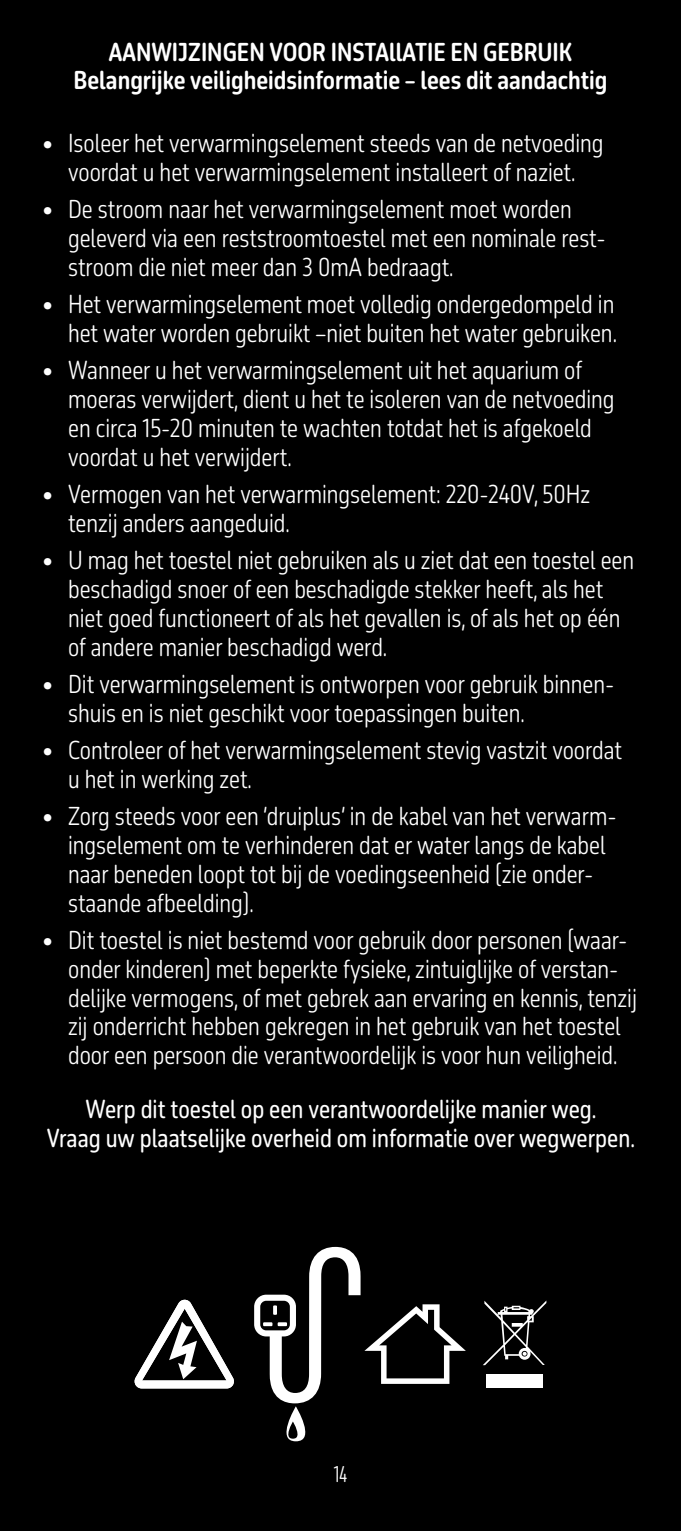
<style>
.page{position:relative;width:681px;height:1531px;background:#fff}
.page>*{position:absolute;margin:0;border:0;box-sizing:border-box;transform-origin:0 0}
.t1{font:300 24px/28.8px "October Cond Std";color:#fff}
.t2{font:24px/28.8px "October Cond Std";color:#fff;text-align:center}
.t3{font:24px/28.8px "October Cond Std Bld";color:#fff;text-align:center}
.t4{font:300 21px "October Comp Std";color:#fff}
</style>
<div class="page">
<div style="left:0;top:0;width:680px;height:1531px;background:#000"></div>
<svg style="left:483px;top:1301px;width:63px;height:64px"></svg>
<div style="left:486px;top:1374px;width:56px;height:13px;background:#fff"></div>
<svg style="left:134px;top:1300px;width:100px;height:88px"></svg>
<svg style="left:254px;top:1247px;width:211px;height:194px"></svg>
<p class="t3" style="left:74px;top:37px;width:535px">AANWIJZINGEN VOOR INSTAllATIE EN GEBRUIK<br>Belangrijke veiligheidsinformatie – lees dit aandachtig</p>
<p class="t1" style="left:43px;top:129px;width:562px;text-align:center">• Isoleer het verwarmingselement steeds van de netvoeding voordat u het verwarmingselement installeert of naziet.</p>
<p class="t1" style="left:68px;top:195px;width:539px;text-indent:-26px">• De stroom naar het verwarmingselement moet worden geleverd via een reststroomtoestel met een nominale rest&shy;stroom die niet meer dan 3 0mA bedraagt.</p>
<p class="t1" style="left:43px;top:290px;width:575px;text-align:right">• Het verwarmingselement moet volledig ondergedompeld in het water worden gebruikt –niet buiten het water gebruiken.</p>
<p class="t1" style="left:68px;top:356px;width:547px;text-indent:-26px">• Wanneer u het verwarmingselement uit het aquarium of moeras verwijdert, dient u het te isoleren van de netvoeding en circa 15-20 minuten te wachten totdat het is afgekoeld voordat u het verwijdert.</p>
<p class="t1" style="left:68px;top:480px;width:523px;text-indent:-26px">• Vermogen van het verwarmingselement: 220-240V, 50Hz tenzij anders aangeduid.</p>
<p class="t1" style="left:68px;top:546px;width:567px;text-indent:-26px">• U mag het toestel niet gebruiken als u ziet dat een toestel een beschadigd snoer of een beschadigde stekker heeft, als het niet goed functioneert of als het gevallen is, of als het op één of andere manier beschadigd werd.</p>
<p class="t1" style="left:68px;top:669px;width:547px;text-indent:-26px">• Dit verwarmingselement is ontworpen voor gebruik binnen&shy;shuis en is niet geschikt voor toepassingen buiten.</p>
<p class="t1" style="left:68px;top:735px;width:555px;text-indent:-26px">• Controleer of het verwarmingselement stevig vastzit voordat u het in werking zet.</p>
<p class="t1" style="left:68px;top:802px;width:550px;text-indent:-26px">• Zorg steeds voor een ‘druiplus’ in de kabel van het verwarm&shy;ingselement om te verhinderen dat er water langs de kabel naar beneden loopt tot bij de voedingseenheid (zie onder&shy;staande afbeelding).</p>
<p class="t1" style="left:68px;top:925px;width:570px;text-indent:-26px">• Dit toestel is niet bestemd voor gebruik door personen (waar&shy;onder kinderen) met beperkte fysieke, zintuiglijke of verstan&shy;delijke vermogens, of met gebrek aan ervaring en kennis, tenzij zij onderricht hebben gekregen in het gebruik van het toestel door een persoon die verantwoordelijk is voor hun veiligheid.</p>
<p class="t2" style="left:47px;top:1095px;width:589px">Werp dit toestel op een verantwoordelijke manier weg.<br>Vraag uw plaatselijke overheid om informatie over wegwerpen.</p>
<p class="t4" style="left:334px;top:1461px;width:15px">14</p>
</div>
